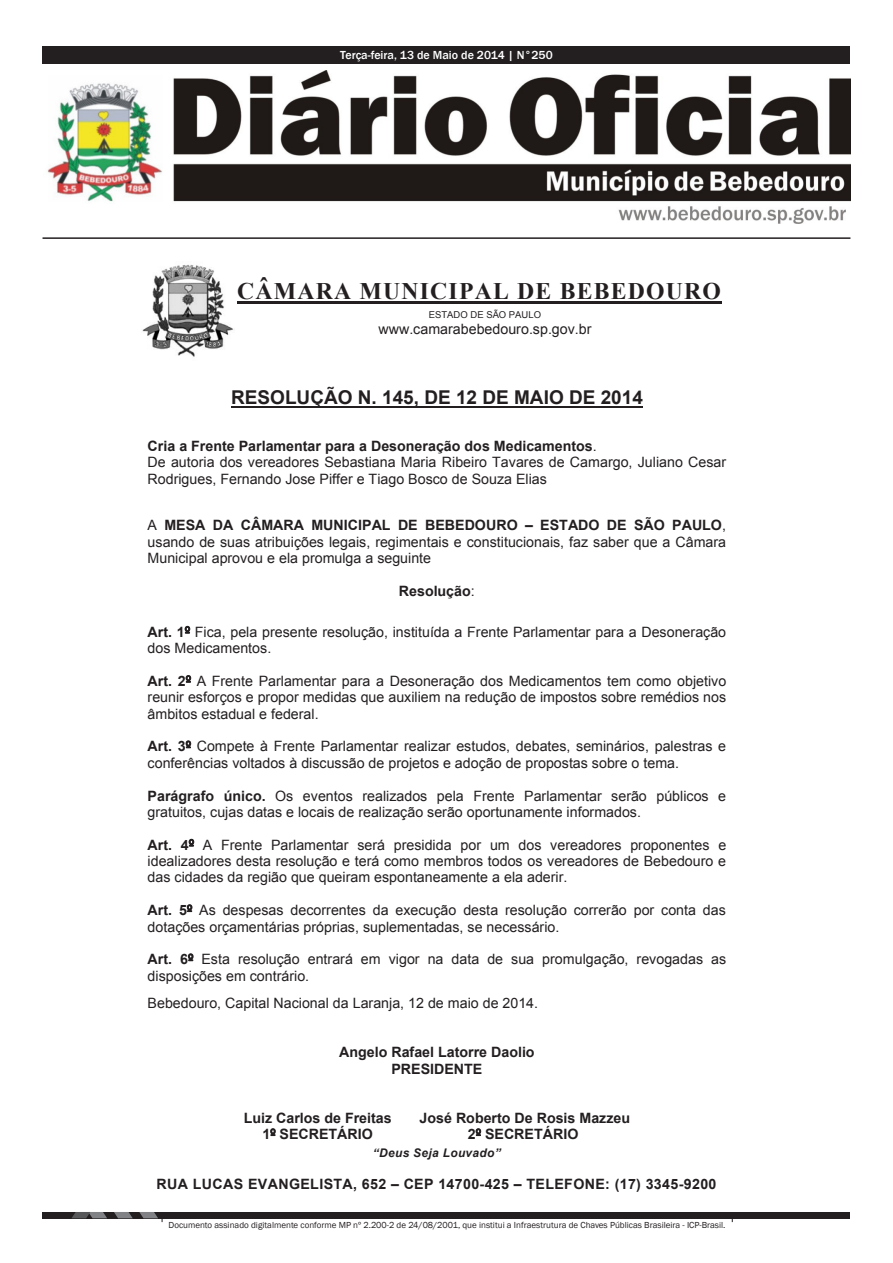
<style>
.page{position:relative;width:893px;height:1263px;background:#fff}
.page>*{position:absolute;margin:0;border:0;box-sizing:border-box;transform-origin:0 0}
.t1{font:700 23.7px "Times New Roman";letter-spacing:.05em;color:#231f20}
.t2{font:700 19.05px "Arial";color:#231f20}
.t3{font:14.25px/16.4px "Arial";color:#231f20}
.t4{font:700 14.25px/16.4px "Arial";color:#231f20;text-align:center}
.t5{font:700 14.25px "Arial";letter-spacing:.025em;color:#231f20}
.Rodapé{font:500 12px "Franklin Gothic";color:#fff}
.t6{font:italic 700 11.85px "Arial";letter-spacing:.03em;color:#231f20}
.t7{font:9.45px "Arial";color:#231f20}
.Rodapé-2{font:9px "Franklin Gothic";color:#231f20}
.s1{font-weight:700}
.s2{font-weight:400}
.s3{font-family:"Microsoft Sans Serif"}
.s4{font-family:"Microsoft Sans Serif";font-weight:400}
</style>
<div class="page">
<div style="left:43px;top:47px;width:807px;height:17px;background:#231f20"></div>
<img style="left:47px;top:71px;width:803px;height:153px">
<div style="left:43px;top:1212px;width:807px;height:6px;background:#231f20"></div>
<svg style="left:114px;top:1212px;width:19px;height:6px"></svg>
<svg style="left:72px;top:1212px;width:35px;height:6px"></svg>
<svg style="left:139px;top:1212px;width:24px;height:10px"></svg>
<hr style="left:43px;top:237px;width:807px;height:2px;background:#231f20">
<img style="left:142px;top:264px;width:92px;height:93px">
<hr style="left:237px;top:301px;width:485px;height:3px;background:#231f20">
<hr style="left:231px;top:406px;width:412px;height:2px;background:#231f20">
<svg style="left:185px;top:626px;width:5px;height:7px"></svg>
<svg style="left:186px;top:675px;width:5px;height:7px"></svg>
<svg style="left:186px;top:741px;width:5px;height:7px"></svg>
<svg style="left:189px;top:839px;width:5px;height:7px"></svg>
<svg style="left:187px;top:904px;width:5px;height:8px"></svg>
<svg style="left:188px;top:954px;width:5px;height:7px"></svg>
<svg style="left:270px;top:1128px;width:6px;height:8px"></svg>
<svg style="left:476px;top:1128px;width:5px;height:8px"></svg>
<p class="Rodapé" style="left:340px;top:47px;width:214px">Terça-feira, 13 de Maio de 2014 | N°250</p>
<p class="t1" style="left:237px;top:275px;width:485px">CÂMARA MUNICIPAL DE BEBEDOURO</p>
<p class="t7" style="left:429px;top:309px;width:114px">ESTADO DE SÃO PAULO</p>
<p class="t3" style="left:378px;top:321px;width:215px">www.camarabebedouro.sp.gov.br</p>
<p class="t2" style="left:231px;top:384px;width:413px">RESOLUÇÃO N. 145, DE 12 DE MAIO DE 2014</p>
<p class="t3" style="left:148px;top:438px;width:580px"><span class="s1">Cria a Frente Parlamentar para a Desoneração dos Medicamentos</span>.<br>De autoria dos vereadores Sebastiana Maria Ribeiro Tavares de Camargo, Juliano Cesar<br>Rodrigues, Fernando Jose Piffer e Tiago Bosco de Souza Elias</p>
<p class="t3" style="left:148px;top:517px;width:580px;text-align:justify">A <span class="s1">MESA DA CÂMARA MUNICIPAL DE BEBEDOURO – ESTADO DE SÃO PAULO</span>, usando de suas atribuições legais, regimentais e constitucionais, faz saber que a Câmara Municipal aprovou e ela promulga a seguinte</p>
<p class="t4" style="left:399px;top:583px;width:77px">Resolução<span class="s2">:</span></p>
<p class="t3" style="left:148px;top:624px;width:580px"><span class="s1">Art. 1</span><span class="s3">º</span> Fica, pela presente resolução, instituída a Frente Parlamentar para a Desoneração dos Medicamentos.</p>
<p class="t3" style="left:148px;top:673px;width:580px;text-align:justify"><span class="s1">Art. 2</span><span class="s3">º</span> A Frente Parlamentar para a Desoneração dos Medicamentos tem como objetivo reunir esforços e propor medidas que auxiliem na redução de impostos sobre remédios nos âmbitos estadual e federal.</p>
<p class="t3" style="left:148px;top:738px;width:580px"><span class="s1">Art. 3</span><span class="s3">º</span> Compete à Frente Parlamentar realizar estudos, debates, seminários, palestras e conferências voltados à discussão de projetos e adoção de propostas sobre o tema.</p>
<p class="t3" style="left:148px;top:787px;width:580px"><span class="s1">Parágrafo único.</span> Os eventos realizados pela Frente Parlamentar serão públicos e gratuitos, cujas datas e locais de realização serão oportunamente informados.</p>
<p class="t3" style="left:148px;top:837px;width:580px;text-align:justify"><span class="s1">Art. 4</span><span class="s3">º</span> A Frente Parlamentar será presidida por um dos vereadores proponentes e idealizadores desta resolução e terá como membros todos os vereadores de Bebedouro e das cidades da região que queiram espontaneamente a ela aderir.</p>
<p class="t3" style="left:148px;top:902px;width:580px"><span class="s1">Art. 5</span><span class="s3">º</span> As despesas decorrentes da execução desta resolução correrão por conta das dotações orçamentárias próprias, suplementadas, se necessário.</p>
<p class="t3" style="left:148px;top:951px;width:580px"><span class="s1">Art. 6</span><span class="s3">º</span> Esta resolução entrará em vigor na data de sua promulgação, revogadas as disposições em contrário.</p>
<p class="t3" style="left:148px;top:995px;width:392px">Bebedouro, Capital Nacional da Laranja, 12 de maio de 2014.</p>
<p class="t4" style="left:339px;top:1044px;width:197px">Angelo Rafael Latorre Daolio<br>PRESIDENTE</p>
<p class="t4" style="left:244px;top:1110px;width:149px">Luiz Carlos de Freitas</p>
<p class="t4" style="left:420px;top:1110px;width:212px">José Roberto De Rosis Mazzeu</p>
<p class="t4" style="left:262px;top:1126px;width:112px">1<span class="s4">º</span> SECRETÁRIO</p>
<p class="t4" style="left:468px;top:1126px;width:112px">2<span class="s4">º</span> SECRETÁRIO</p>
<p class="t6" style="left:373px;top:1145px;width:129px">“Deus Seja Louvado”</p>
<p class="t5" style="left:157px;top:1175px;width:561px">RUA LUCAS EVANGELISTA, 652 – CEP 14700-425 – TELEFONE: (17) 3345-9200</p>
<p class="Rodapé-2" style="left:168px;top:1219px;width:558px">Documento assinado digitalmente conforme MP nº 2.200-2 de 24/08/2001, que institui a Infraestrutura de Chaves Públicas Brasileira - ICP-Brasil.</p>
</div>
